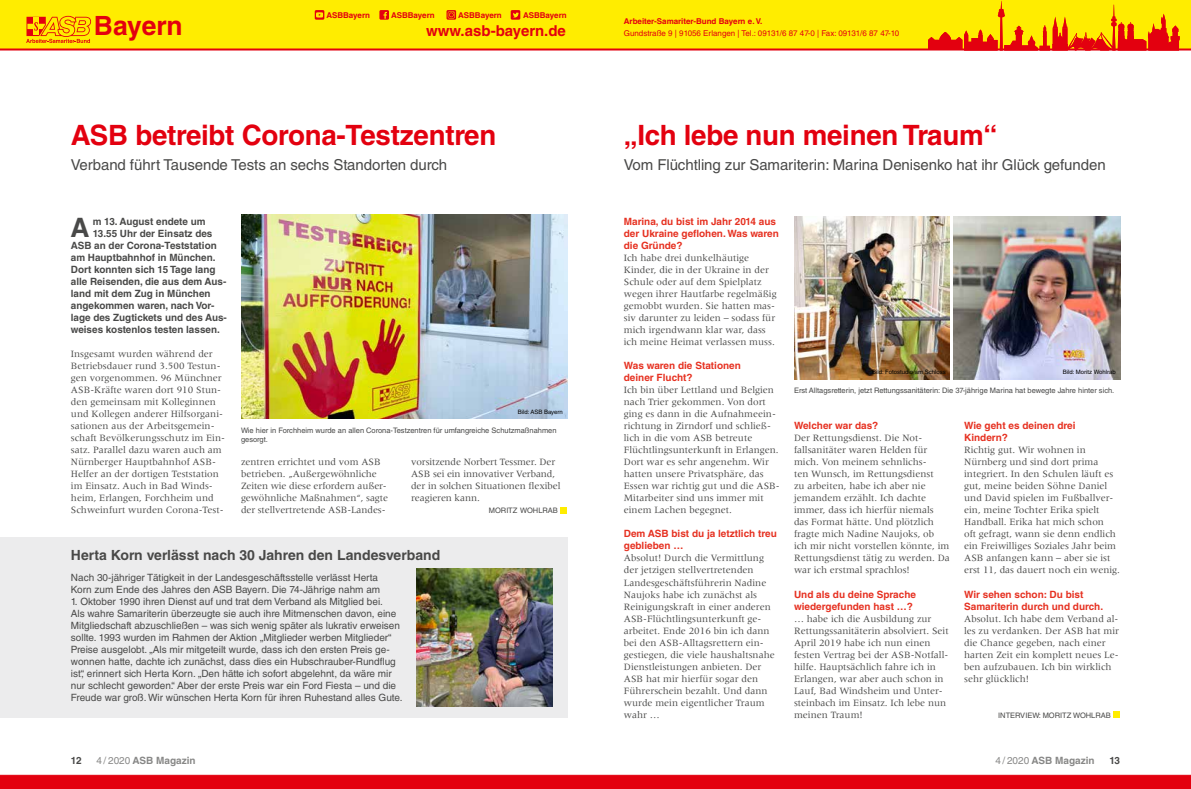
<style>
.page{position:relative;width:1191px;height:789px;background:#fff}
.page>*{position:absolute;margin:0;border:0;box-sizing:border-box;transform-origin:0 0}
.t1{font:700 28px "Helvetica LT Std";letter-spacing:-.01em;color:#e3000f}
.t2{font:700 26.7px "Helvetica LT Std";color:#494948}
.t3{font:700 26.5px "Helvetica LT Std";letter-spacing:-.01em;color:#e3000f}
.t4{font:15px "Helvetica LT Std";letter-spacing:-.005em;color:#494948}
.t5{font:700 15px "Helvetica LT Std";color:#e3000f}
.t6{font:700 14px "Helvetica LT Std";color:#494948}
.t7{font:10px/12px "Meridien LT Std";color:#494948}
.t8{font:10px/12px "Helvetica LT Std";color:#494948}
.t9{font:700 10px/12px "Helvetica LT Std";color:#e63121}
.t10{font:700 10px "Helvetica LT Std";color:#494948}
.t11{font:700 10px "Helvetica LT Std";color:#878786}
.t12{font:700 8px "Helvetica LT Std";color:#e3000f}
.t13{font:8px "Helvetica LT Std";color:#e3000f}
.t14{font:7.5px/9px "Helvetica LT Std";color:#494948}
.t15{font:6px "Helvetica LT Std";color:#000}
.s1{font-weight:400}
</style>
<div class="page">
<img style="left:241px;top:214px;width:326px;height:204px">
<div style="left:0;top:0;width:1191px;height:50px;background:#ffed00"></div>
<svg style="left:511px;top:10px;width:9px;height:10px"></svg>
<svg style="left:379px;top:10px;width:10px;height:10px"></svg>
<svg style="left:928px;top:1px;width:251px;height:49px;background:#f6a704"></svg>
<div style="left:561px;top:506px;width:6px;height:7px;background:#ffed00"></div>
<div style="left:1113px;top:710px;width:7px;height:7px;background:#ffed00"></div>
<svg style="left:26px;top:16px;width:65px;height:27px;background:#f6a304"></svg>
<svg style="left:446px;top:10px;width:10px;height:10px"></svg>
<div style="left:0;top:537px;width:567px;height:180px;background:#ececed"></div>
<svg style="left:315px;top:10px;width:9px;height:10px"></svg>
<img style="left:794px;top:216px;width:156px;height:163px">
<img style="left:953px;top:216px;width:167px;height:163px">
<img style="left:417px;top:568px;width:136px;height:137px">
<svg style="left:0;top:774px;width:1191px;height:14px;background:#e40f1d"></svg>
<p class="t12" style="left:326px;top:11px;width:45px">ASBBayern</p>
<p class="t12" style="left:391px;top:11px;width:45px">ASBBayern</p>
<p class="t12" style="left:458px;top:11px;width:45px">ASBBayern</p>
<p class="t12" style="left:523px;top:11px;width:45px">ASBBayern</p>
<h3 class="t3" style="left:94px;top:10px;width:90px">Bayern</h3>
<h3 class="t5" style="left:426px;top:21px;width:141px">www.asb-bayern.de</h3>
<p class="t12" style="left:624px;top:16px;width:140px">Arbeiter-Samariter-Bund Bayern e. V.</p>
<p class="t13" style="left:624px;top:28px;width:277px">Gundstraße 9 | 91056 Erlangen | Tel.: 09131/6 87 47-0 | Fax: 09131/6 87 47-10</p>
<h1 class="t1" style="left:71px;top:118px;width:427px">ASB betreibt Corona-Testzentren</h1>
<h1 class="t1" style="left:624px;top:118px;width:375px">„Ich lebe nun meinen Traum“</h1>
<h3 class="t4" style="left:71px;top:156px;width:378px">Verband führt Tausende Tests an sechs Standorten durch</h3>
<h3 class="t4" style="left:624px;top:156px;width:483px">Vom Flüchtling zur Samariterin: Marina Denisenko hat ihr Glück gefunden</h3>
<h2 class="t2" style="left:70px;top:211px;width:21px">A</h2>
<p class="t10" style="left:93px;top:215px;width:114px">m 13. August endete um</p>
<p class="t10" style="left:93px;top:227px;width:121px">13.55 Uhr der Einsatz des</p>
<p class="t10" style="left:71px;top:239px;width:147px">ASB an der Corona-Teststation</p>
<p class="t10" style="left:71px;top:251px;width:146px">am Hauptbahnhof in München.</p>
<p class="t10" style="left:71px;top:263px;width:146px">Dort konnten sich 15 Tage lang</p>
<p class="t10" style="left:71px;top:275px;width:157px">alle Reisenden, die aus dem Aus-</p>
<p class="t10" style="left:71px;top:287px;width:141px">land mit dem Zug in München</p>
<p class="t10" style="left:71px;top:299px;width:145px">angekommen waren, nach Vor-</p>
<p class="t10" style="left:71px;top:311px;width:157px">lage des Zugtickets und des Aus-</p>
<p class="t10" style="left:71px;top:323px;width:150px">weises kostenlos testen lassen.</p>
<p class="t7" style="left:71px;top:348px;width:156px">Insgesamt wurden während der<br>Betriebsdauer rund 3.500 Testun&shy;gen vorgenommen. 96 Münchner<br>ASB-Kräfte waren dort 910 Stun&shy;den gemeinsam mit Kolleginnen und Kollegen anderer Hilfsorgani&shy;sationen aus der Arbeitsgemein&shy;schaft Bevölkerungsschutz im Ein&shy;satz. Parallel dazu waren auch am<br>Nürnberger Hauptbahnhof ASB-<br>Helfer an der dortigen Teststation im Einsatz. Auch in Bad Winds&shy;heim, Erlangen, Forchheim und<br>Schweinfurt wurden Corona-Test-</p>
<p class="t15" style="left:517px;top:408px;width:47px">Bild: ASB Bayern</p>
<p class="t14" style="left:241px;top:425px;width:317px">Wie hier in Forchheim wurde an allen Corona-Testzentren für umfangreiche Schutzmaßnahmen gesorgt.</p>
<p class="t7" style="left:241px;top:456px;width:148px">zentren errichtet und vom ASB betrieben. „Außergewöhnliche<br>Zeiten wie diese erfordern außer&shy;gewöhnliche Maßnahmen“, sagte der stellvertretende ASB-Landes-</p>
<p class="t7" style="left:411px;top:456px;width:151px">vorsitzende Norbert Tessmer. Der<br>ASB sei ein innovativer Verband, der in solchen Situationen flexibel reagieren kann.</p>
<p class="t14" style="left:489px;top:506px;width:71px">MORITZ WOHLRAB</p>
<h3 class="t6" style="left:71px;top:545px;width:371px">Herta Korn verlässt nach 30 Jahren den Landesverband</h3>
<p class="t8" style="left:71px;top:571px;width:311px">Nach 30-jähriger Tätigkeit in der Landesgeschäftsstelle verlässt Herta<br>Korn zum Ende des Jahres den ASB Bayern. Die 74-Jährige nahm am</p>
<p class="t8" style="left:71px;top:595px;width:333px">1. Oktober 1990 ihren Dienst auf und trat dem Verband als Mitglied bei.<br>Als wahre Samariterin überzeugte sie auch ihre Mitmenschen davon, eine Mitgliedschaft abzuschließen – was sich wenig später als lukrativ erweisen sollte. 1993 wurden im Rahmen der Aktion „Mitglieder werben Mitglieder“ Preise ausgelobt. „Als mir mitgeteilt wurde, dass ich den ersten Preis ge&shy;wonnen hatte, dachte ich zunächst, dass dies ein Hubschrauber-Rundflug ist“, erinnert sich Herta Korn. „Den hätte ich sofort abgelehnt, da wäre mir nur schlecht geworden.“ Aber der erste Preis war ein Ford Fiesta – und die Freude war groß. Wir wünschen Herta Korn für ihren Ruhestand alles Gute.</p>
<p class="t9" style="left:624px;top:215px;width:156px">Marina, du bist im Jahr 2014 aus der Ukraine geflohen. Was waren die Gründe?</p>
<p class="t7" style="left:624px;top:252px;width:154px">Ich habe drei dunkelhäutige<br>Kinder, die in der Ukraine in der<br>Schule oder auf dem Spielplatz wegen ihrer Hautfarbe regelmäßig gemobbt wurden. Sie hatten mas&shy;siv darunter zu leiden – sodass für mich irgendwann klar war, dass ich meine Heimat verlassen muss.</p>
<p class="t9" style="left:624px;top:359px;width:119px">Was waren die Stationen deiner Flucht?</p>
<p class="t7" style="left:624px;top:384px;width:157px">Ich bin über Lettland und Belgien nach Trier gekommen. Von dort ging es dann in die Aufnahmeein&shy;richtung in Zirndorf und schließ&shy;lich in die vom ASB betreute<br>Flüchtlingsunterkunft in Erlangen.<br>Dort war es sehr angenehm. Wir hatten unsere Privatsphäre, das<br>Essen war richtig gut und die ASB-<br>Mitarbeiter sind uns immer mit einem Lachen begegnet.</p>
<p class="t9" style="left:624px;top:527px;width:154px">Dem ASB bist du ja letztlich treu geblieben …</p>
<p class="t7" style="left:624px;top:552px;width:152px">Absolut! Durch die Vermittlung der jetzigen stellvertretenden<br>Landesgeschäftsführerin Nadine<br>Naujoks habe ich zunächst als<br>Reinigungskraft in einer anderen<br>ASB-Flüchtlingsunterkunft ge&shy;arbeitet. Ende 2016 bin ich dann bei den ASB-Alltagsrettern ein&shy;gestiegen, die viele haushaltsnahe<br>Dienstleistungen anbieten. Der<br>ASB hat mir hierfür sogar den<br>Führerschein bezahlt. Und dann wurde mein eigentlicher Traum wahr …</p>
<p class="t15" style="left:872px;top:368px;width:75px">Bild: Fotostudio am Schloss</p>
<p class="t15" style="left:1062px;top:368px;width:54px">Bild: Moritz Wohlrab</p>
<p class="t14" style="left:794px;top:386px;width:322px">Erst Alltagsretterin, jetzt Rettungssanitäterin: Die 37-jährige Marina hat bewegte Jahre hinter sich.</p>
<p class="t9" style="left:794px;top:419px;width:86px">Welcher war das?</p>
<p class="t7" style="left:794px;top:432px;width:157px">Der Rettungsdienst. Die Not&shy;fallsanitäter waren Helden für mich. Von meinem sehnlichs-<br>ten Wunsch, im Rettungsdienst<br>zu arbeiten, habe ich aber nie jemandem erzählt. Ich dachte immer, dass ich hierfür niemals das Format hätte. Und plötzlich fragte mich Nadine Naujoks, ob ich mir nicht vorstellen könnte, im<br>Rettungsdienst tätig zu werden. Da war ich erstmal sprachlos!</p>
<p class="t9" style="left:794px;top:587px;width:123px">Und als du deine Sprache wiedergefunden hast …?</p>
<p class="t7" style="left:794px;top:612px;width:156px">… habe ich die Ausbildung zur<br>Rettungssanitäterin absolviert. Seit<br>April 2019 habe ich nun einen festen Vertrag bei der ASB-Notfall&shy;hilfe. Hauptsächlich fahre ich in<br>Erlangen, war aber auch schon in<br>Lauf, Bad Windsheim und Unter&shy;steinbach im Einsatz. Ich lebe nun meinen Traum!</p>
<p class="t9" style="left:964px;top:419px;width:113px">Wie geht es deinen drei<br>Kindern?</p>
<p class="t7" style="left:964px;top:444px;width:157px">Richtig gut. Wir wohnen in<br>Nürnberg und sind dort prima integriert. In den Schulen läuft es gut, meine beiden Söhne Daniel und David spielen im Fußballver&shy;ein, meine Tochter Erika spielt<br>Handball. Erika hat mich schon<br>oft gefragt, wann sie denn endlich ein Freiwilliges Soziales Jahr beim<br>ASB anfangen kann – aber sie ist erst 11, das dauert noch ein wenig.</p>
<p class="t9" style="left:964px;top:587px;width:140px">Wir sehen schon: Du bist<br>Samariterin durch und durch.</p>
<p class="t7" style="left:964px;top:612px;width:156px">Absolut. Ich habe dem Verband al&shy;les zu verdanken. Der ASB hat mir die Chance gegeben, nach einer harten Zeit ein komplett neues Le&shy;ben aufzubauen. Ich bin wirklich sehr glücklich!</p>
<p class="t14" style="left:998px;top:710px;width:114px">INTERVIEW: MORITZ WOHLRAB</p>
<p class="t10" style="left:71px;top:753px;width:12px">12</p>
<p class="t11" style="left:96px;top:753px;width:101px"><span class="s1">4 / 2020</span> ASB Magazin</p>
<p class="t11" style="left:995px;top:753px;width:101px"><span class="s1">4 / 2020</span> ASB Magazin</p>
<p class="t10" style="left:1109px;top:753px;width:12px">13</p>
</div>
